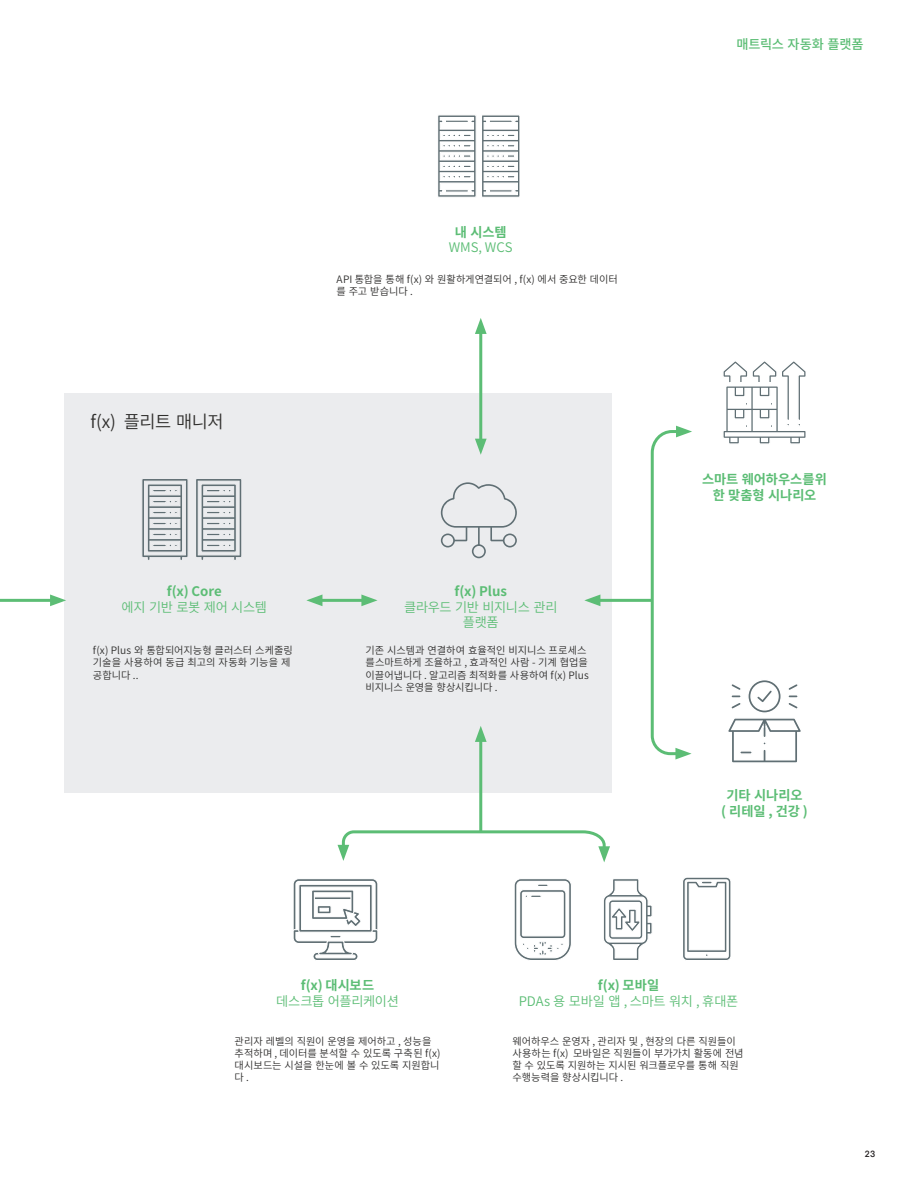
<style>
.page{position:relative;width:919px;height:1191px;background:#fff}
.page>*{position:absolute;margin:0;border:0;box-sizing:border-box;transform-origin:0 0}
.t1{font:17.55px "Source Han Sans SC";letter-spacing:-.03em;color:#302f2d}
.t2{font:700 13.2px/15.9px "Source Han Sans SC";color:#5cbd75;text-align:center}
.t3{font:13.2px/15.9px "Source Han Sans SC";letter-spacing:-.02em;color:#5cbd75;text-align:center}
.t4{font:500 13.2px "Source Han Sans SC";letter-spacing:-.015em;color:#5cbd75}
.t5{font:10.2px/12.3px "Source Han Sans SC";letter-spacing:-.005em;color:#2f2e2d}
.t6{font:500 9px "Brutal Type";color:#231f20}
</style>
<div class="page">
<div style="left:64px;top:392px;width:547px;height:400px;background:#ebecee"></div>
<svg style="left:440px;top:482px;width:77px;height:77px"></svg>
<svg style="left:293px;top:879px;width:85px;height:81px"></svg>
<svg style="left:514px;top:879px;width:57px;height:81px"></svg>
<div style="left:530px;top:894px;width:11px;height:4px;border:1px solid #fff"></div>
<svg style="left:603px;top:879px;width:49px;height:81px"></svg>
<svg style="left:142px;top:479px;width:100px;height:81px"></svg>
<svg style="left:206px;top:543px;width:14px;height:4px"></svg>
<svg style="left:438px;top:115px;width:82px;height:82px"></svg>
<svg style="left:488px;top:119px;width:24px;height:4px"></svg>
<svg style="left:488px;top:189px;width:24px;height:4px"></svg>
<svg style="left:683px;top:877px;width:48px;height:83px"></svg>
<hr style="left:0;top:599px;width:56px;height:3px;background:#5cbd75">
<svg style="left:50px;top:594px;width:16px;height:12px"></svg>
<hr style="left:479px;top:328px;width:3px;height:116px;background:#5cbd75">
<svg style="left:475px;top:439px;width:11px;height:16px"></svg>
<svg style="left:475px;top:318px;width:11px;height:16px"></svg>
<hr style="left:479px;top:736px;width:3px;height:96px;background:#5cbd75">
<svg style="left:475px;top:726px;width:11px;height:16px"></svg>
<hr style="left:317px;top:599px;width:50px;height:3px;background:#5cbd75">
<svg style="left:306px;top:594px;width:16px;height:12px"></svg>
<svg style="left:361px;top:594px;width:16px;height:12px"></svg>
<svg style="left:649px;top:426px;width:43px;height:333px"></svg>
<svg style="left:337px;top:829px;width:273px;height:33px"></svg>
<hr style="left:594px;top:599px;width:58px;height:3px;background:#5cbd75">
<svg style="left:584px;top:594px;width:16px;height:12px"></svg>
<svg style="left:728px;top:680px;width:73px;height:83px"></svg>
<svg style="left:723px;top:361px;width:83px;height:83px"></svg>
<h1 class="t1" style="left:90px;top:412px;width:135px">f(x) 플리트 매니저</h1>
<p class="t2" style="left:455px;top:224px;width:53px">내 시스템</p>
<p class="t3" style="left:448px;top:240px;width:66px">WMS, WCS</p>
<p class="t5" style="left:336px;top:273px;width:283px">API 통합을 통해 f(x) 와 원활하게연결되어 , f(x) 에서 중요한 데이터 를 주고 받습니다 .</p>
<p class="t2" style="left:167px;top:583px;width:56px">f(x) Core</p>
<p class="t3" style="left:122px;top:599px;width:147px">에지 기반 로봇 제어 시스템</p>
<p class="t5" style="left:93px;top:644px;width:201px">f(x) Plus 와 통합되어지능형 클러스터 스케줄링 기술을 사용하여 동급 최고의 자동화 기능을 제 공합니다 ..</p>
<p class="t2" style="left:454px;top:583px;width:54px">f(x) Plus</p>
<p class="t3" style="left:404px;top:599px;width:155px">클라우드 기반 비지니스 관리 플랫폼</p>
<p class="t5" style="left:365px;top:644px;width:225px">기존 시스템과 연결하여 효율적인 비지니스 프로세스 를스마트하게 조율하고 , 효과적인 사람 - 기계 협업을 이끌어냅니다 . 알고리즘 최적화를 사용하여 f(x) Plus 비지니스 운영을 향상시킵니다 .</p>
<p class="t4" style="left:736px;top:37px;width:129px">매트릭스 자동화 플랫폼</p>
<p class="t2" style="left:702px;top:471px;width:126px">스마트 웨어하우스를위 한 맞춤형 시나리오</p>
<p class="t2" style="left:721px;top:787px;width:88px">기타 시나리오<br>( 리테일 , 건강 )</p>
<p class="t2" style="left:301px;top:978px;width:75px">f(x) 대시보드</p>
<p class="t3" style="left:276px;top:993px;width:124px">데스크톱 어플리케이션</p>
<p class="t5" style="left:234px;top:1035px;width:207px">관리자 레벨의 직원이 운영을 제어하고 , 성능을 추적하며 , 데이터를 분석할 수 있도록 구축된 f(x) 대시보드는 시설을 한눈에 볼 수 있도록 지원합니 다.</p>
<p class="t2" style="left:598px;top:978px;width:63px">f(x) 모바일</p>
<p class="t3" style="left:518px;top:993px;width:221px">PDAs 용 모바일 앱 , 스마트 워치 , 휴대폰</p>
<p class="t5" style="left:512px;top:1035px;width:232px">웨어하우스 운영자 , 관리자 및 , 현장의 다른 직원들이 사용하는 f(x) 모바일은 직원들이 부가가치 활동에 전념 할 수 있도록 지원하는 지시된 워크플로우를 통해 직원 수행능력을 향상시킵니다 .</p>
<p class="t6" style="left:864px;top:1148px;width:12px">23</p>
</div>
